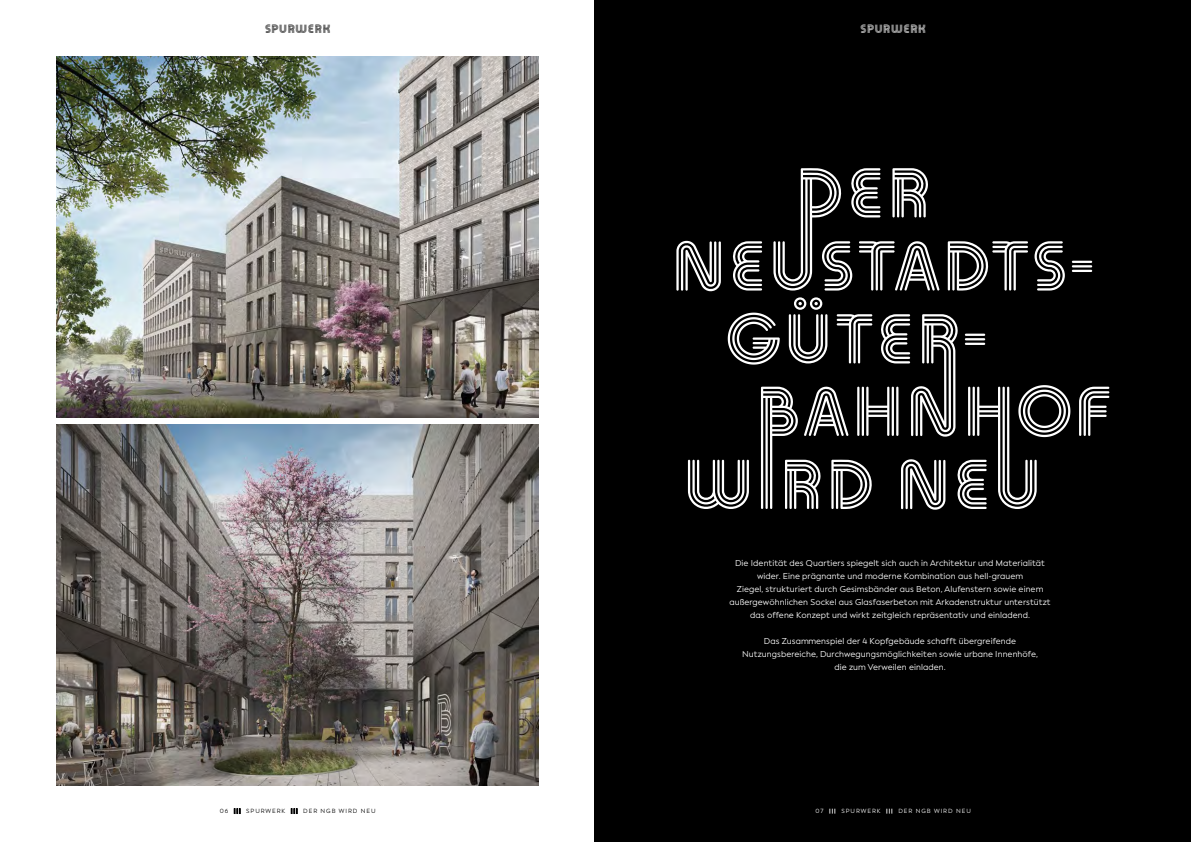
<style>
.page{position:relative;width:1191px;height:842px;background:#fff}
.page>*{position:absolute;margin:0;border:0;box-sizing:border-box;transform-origin:0 0}
.t1{font:12px "HOKIME3";letter-spacing:-.01em;color:#000}
.t2{font:12px "HOKIME3";letter-spacing:-.01em;color:#fff}
.t3{font:8.5px/13px "Facundo";letter-spacing:.01em;color:#fff;text-align:center}
.t4{font:6px "Facundo";letter-spacing:.16em;color:#000}
.t5{font:6px "Facundo";letter-spacing:.16em;color:#fff}
.s1{font-weight:900}
.s2{font-weight:900;color:#000}
</style>
<div class="page">
<div style="left:595px;top:0;width:596px;height:842px;background:#000"></div>
<img style="left:57px;top:57px;width:482px;height:360px">
<img style="left:57px;top:425px;width:482px;height:360px">
<svg style="left:676px;top:168px;width:416px;height:123px"></svg>
<svg style="left:688px;top:297px;width:421px;height:213px"></svg>
<h1 class="t1" style="left:265px;top:22px;width:67px">SPURWERK</h1>
<p class="t4" style="left:220px;top:808px;width:157px">06 <span class="s1">|||</span> SPURWERK <span class="s1">|||</span> DER NGB WIRD NEU</p>
<h1 class="t2" style="left:860px;top:22px;width:67px">SPURWERK</h1>
<p class="t3" style="left:729px;top:557px;width:323px">Die Identität des Quartiers spiegelt sich auch in Architektur und Materialität wider. Eine prägnante und moderne Kombination aus hell-grauem<br>Ziegel, strukturiert durch Gesimsbänder aus Beton, Alufenstern sowie einem außergewöhnlichen Sockel aus Glasfaserbeton mit Arkadenstruktur unterstützt das offene Konzept und wirkt zeitgleich repräsentativ und einladend.</p>
<p class="t3" style="left:742px;top:635px;width:297px">Das Zusammenspiel der 4 Kopfgebäude schafft übergreifende<br>Nutzungsbereiche, Durchwegungsmöglichkeiten sowie urbane Innenhöfe, die zum Verweilen einladen.</p>
<p class="t5" style="left:815px;top:808px;width:157px">07 <span class="s2">|||</span> SPURWERK <span class="s2">|||</span> DER NGB WIRD NEU</p>
</div>
